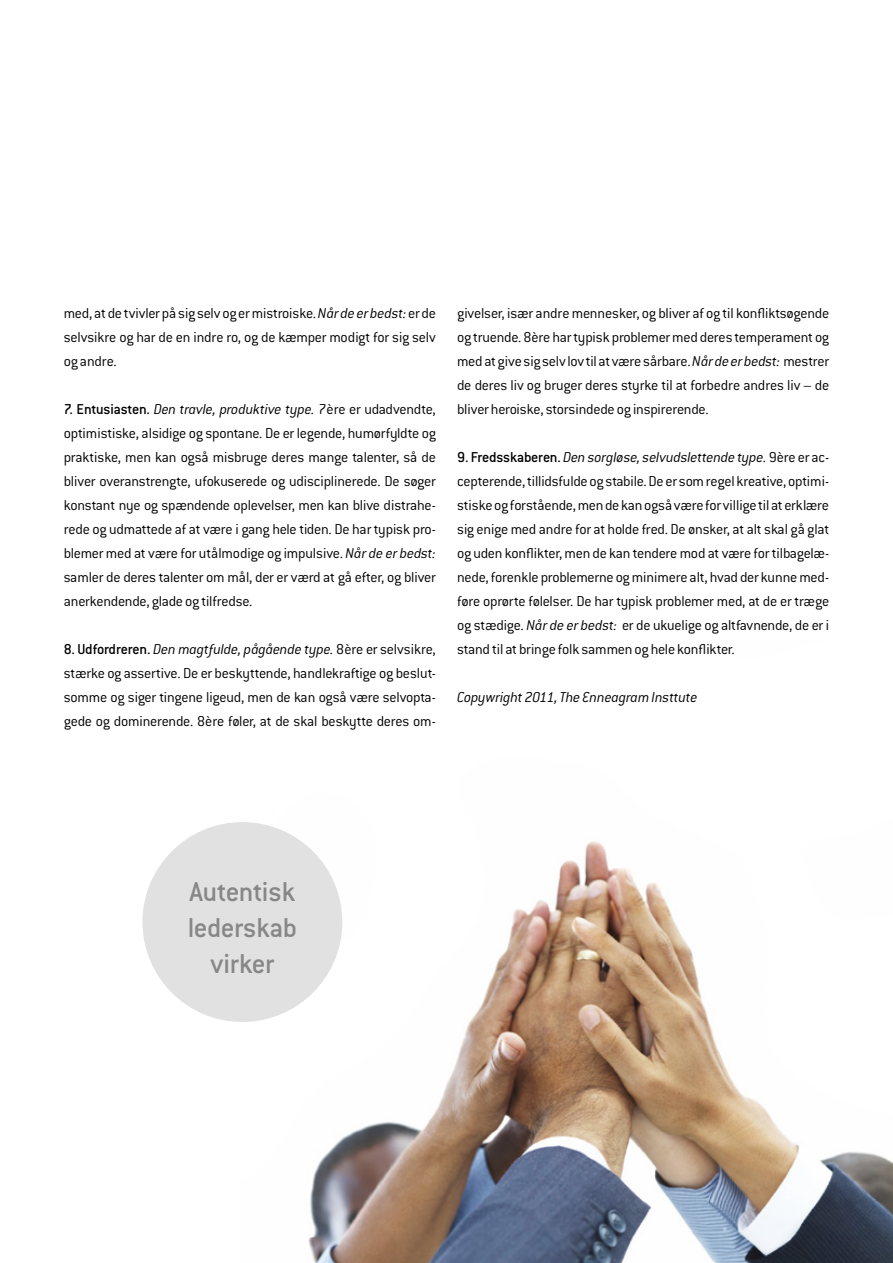
<style>
.page{position:relative;width:893px;height:1263px;background:#fff}
.page>*{position:absolute;margin:0;border:0;box-sizing:border-box;transform-origin:0 0}
.t1{font:500 30px/36px "Conduit ITC";letter-spacing:-.015em;color:#878787;text-align:center}
.t2{font:300 15.75px/24px "Conduit ITC";letter-spacing:-.015em;color:#000;text-align:justify}
.t3{font:italic 300 15.75px "Conduit ITC";letter-spacing:-.015em;color:#000}
.s1{font-style:italic}
.s2{font-weight:500}
</style>
<div class="page">
<img style="left:252px;top:823px;width:641px;height:440px">
<div style="left:142px;top:822px;width:200px;height:200px;background:#e1e1e1;border-radius:50%"></div>
<p class="t2" style="left:64px;top:301px;width:374px">med, at de tvivler på sig selv og er mistroiske. <span class="s1">Når de er bedst:</span> er de selvsikre og har de en indre ro, og de kæmper modigt for sig selv og andre.</p>
<p class="t2" style="left:64px;top:397px;width:374px"><span class="s2">7. Entusiasten.</span> <span class="s1">Den travle, produktive type.</span> 7ère er udadvendte, optimistiske, alsidige og spontane. De er legende, humørfyldte og praktiske, men kan også misbruge deres mange talenter, så de bliver overanstrengte, ufokuserede og udisciplinerede. De søger konstant nye og spændende oplevelser, men kan blive distrahe&shy;rede og udmattede af at være i gang hele tiden. De har typisk pro&shy;blemer med at være for utålmodige og impulsive. <span class="s1">Når de er bedst: </span>samler de deres talenter om mål, der er værd at gå efter, og bliver anerkendende, glade og tilfredse.</p>
<p class="t2" style="left:64px;top:637px;width:374px"><span class="s2">8. Udfordreren.</span> <span class="s1">Den magtfulde, pågående type.</span> 8ère er selvsikre, stærke og assertive. De er beskyttende, handlekraftige og beslut&shy;somme og siger tingene ligeud, men de kan også være selvopta&shy;gede og dominerende. 8ère føler, at de skal beskytte deres om-</p>
<p class="t2" style="left:457px;top:301px;width:374px">givelser, især andre mennesker, og bliver af og til konfliktsøgende og truende. 8ère har typisk problemer med deres temperament og med at give sig selv lov til at være sårbare. <span class="s1">Når de er bedst:</span> mestrer de deres liv og bruger deres styrke til at forbedre andres liv – de bliver heroiske, storsindede og inspirerende.</p>
<p class="t2" style="left:457px;top:445px;width:374px"><span class="s2">9. Fredsskaberen.</span> <span class="s1">Den sorgløse, selvudslettende type.</span> 9ère er ac&shy;cepterende, tillidsfulde og stabile. De er som regel kreative, optimi&shy;stiske og forstående, men de kan også være for villige til at erklære sig enige med andre for at holde fred. De ønsker, at alt skal gå glat og uden konflikter, men de kan tendere mod at være for tilbagelæ&shy;nede, forenkle problemerne og minimere alt, hvad der kunne med&shy;føre oprørte følelser. De har typisk problemer med, at de er træge og stædige. <span class="s1">Når de er bedst:</span> er de ukuelige og altfavnende, de er i stand til at bringe folk sammen og hele konflikter.</p>
<p class="t3" style="left:457px;top:689px;width:242px">Copywright 2011, The Enneagram Insttute</p>
<h1 class="t1" style="left:188px;top:873px;width:111px">Autentisk lederskab virker</h1>
</div>
